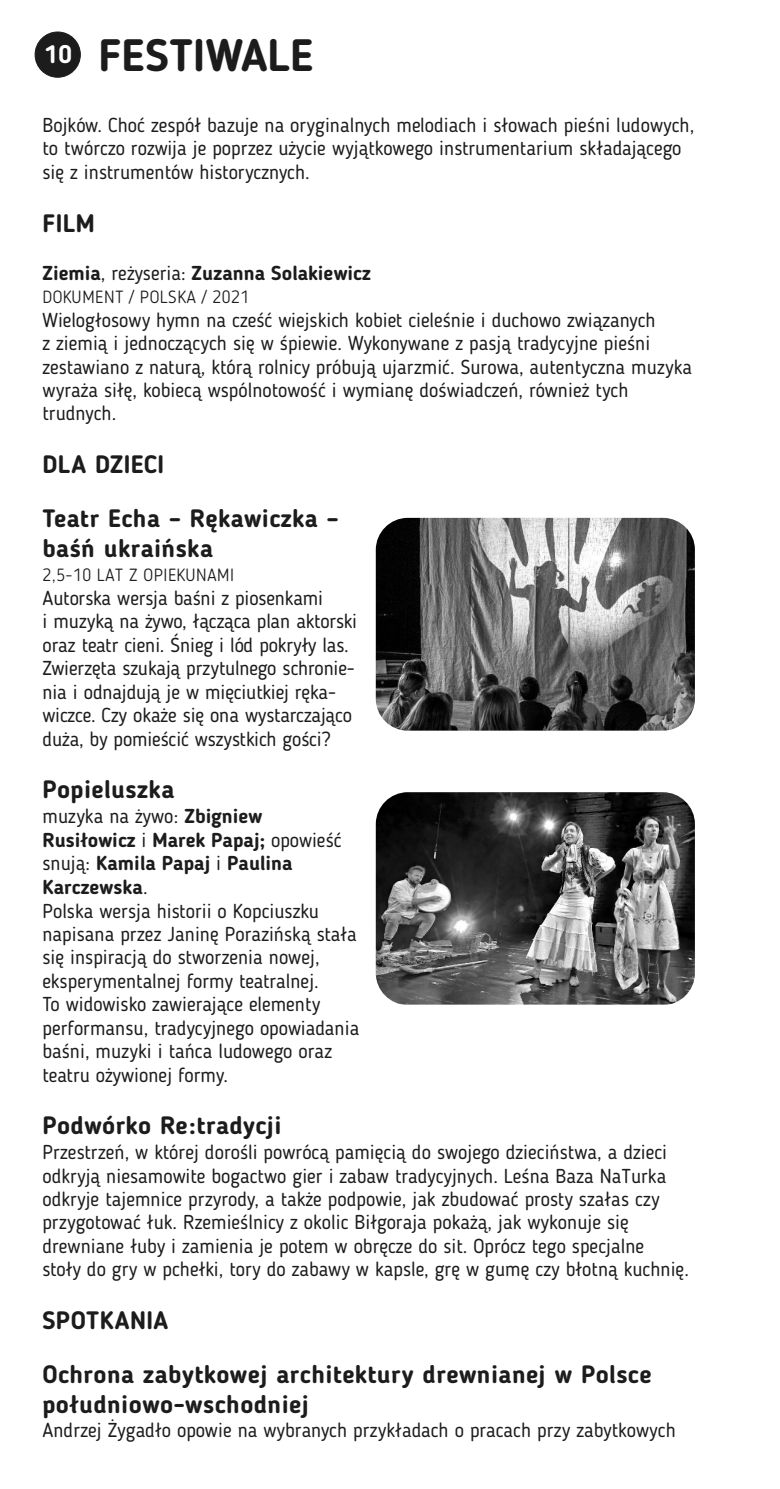
<style>
.page{position:relative;width:780px;height:1489px;background:#fff}
.page>*{position:absolute;margin:0;border:0;box-sizing:border-box;transform-origin:0 0}
.t1{font:700 45px "Blogger Sans";color:#1c1c1c}
.t2{font:700 25px/54px "Blogger Sans";letter-spacing:.015em;color:#1c1c1c}
.t3{font:20px/23.5px "Blogger Sans";color:#1c1c1c}
.t4{font:700 20px "Blogger Sans";color:#1c1c1c}
.t5{font:300 17.5px "Blogger Sans";letter-spacing:.03em;color:#1c1c1c}
.s1{font-weight:400}
.s2{font-weight:700}
</style>
<div class="page">
<div style="left:35px;top:32px;width:46px;height:45px;background:#1c1c1c;border:1px solid #1c1c1c;border-radius:50%"></div>
<img style="left:376px;top:792px;width:318px;height:212px;border-radius:32px">
<img style="left:376px;top:518px;width:318px;height:212px;border-radius:32px">
<h1 class="t1" style="left:44px;top:37px;width:270px"><sup>10</sup> FESTIWALE</h1>
<p class="t3" style="left:43px;top:115px;width:653px">Bojków. Choć zespół bazuje na oryginalnych melodiach i słowach pieśni ludowych, to twórczo rozwija je poprzez użycie wyjątkowego instrumentarium składającego się z instrumentów historycznych.</p>
<p class="t2" style="left:43px;top:198px;width:54px">FILM</p>
<p class="t4" style="left:43px;top:265px;width:330px">Ziemia<span class="s1">, reżyseria:</span> Zuzanna Solakiewicz</p>
<p class="t5" style="left:43px;top:290px;width:208px">DOKUMENT / POLSKA / 2021</p>
<p class="t3" style="left:42px;top:310px;width:651px">Wielogłosowy hymn na cześć wiejskich kobiet cieleśnie i duchowo związanych<br>z ziemią i jednoczących się w śpiewie. Wykonywane z pasją tradycyjne pieśni zestawiano z naturą, którą rolnicy próbują ujarzmić. Surowa, autentyczna muzyka wyraża siłę, kobiecą wspólnotowość i wymianę doświadczeń, również tych trudnych.</p>
<p class="t2" style="left:42px;top:440px;width:298px">DLA DZIECI<br>Teatr Echa – Rękawiczka –</p>
<p class="t2" style="left:42px;top:523px;width:172px">baśń ukraińska</p>
<p class="t5" style="left:42px;top:568px;width:193px">2,5-10 LAT Z OPIEKUNAMI</p>
<p class="t3" style="left:42px;top:588px;width:316px">Autorska wersja baśni z piosenkami<br>i muzyką na żywo, łącząca plan aktorski oraz teatr cieni. Śnieg i lód pokryły las.<br>Zwierzęta szukają przytulnego schronie&shy;nia i odnajdują je w mięciutkiej ręka&shy;wiczce. Czy okaże się ona wystarczająco duża, by pomieścić wszystkich gości?</p>
<p class="t2" style="left:42px;top:765px;width:133px">Popieluszka</p>
<p class="t3" style="left:42px;top:806px;width:318px">muzyka na żywo: <span class="s2">Zbigniew<br>Rusiłowicz</span> i <span class="s2">Marek Papaj;</span> opowieść snują: <span class="s2">Kamila Papaj</span> i <span class="s2">Paulina<br>Karczewska</span>.<br>Polska wersja historii o Kopciuszku napisana przez Janinę Porazińską stała się inspiracją do stworzenia nowej, eksperymentalnej formy teatralnej.<br>To widowisko zawierające elementy performansu, tradycyjnego opowiadania baśni, muzyki i tańca ludowego oraz teatru ożywionej formy.</p>
<p class="t2" style="left:42px;top:1100px;width:241px">Podwórko Re:tradycji</p>
<p class="t3" style="left:42px;top:1142px;width:648px">Przestrzeń, w której dorośli powrócą pamięcią do swojego dzieciństwa, a dzieci odkryją niesamowite bogactwo gier i zabaw tradycyjnych. Leśna Baza NaTurka odkryje tajemnice przyrody, a także podpowie, jak zbudować prosty szałas czy przygotować łuk. Rzemieślnicy z okolic Biłgoraja pokażą, jak wykonuje się drewniane łuby i zamienia je potem w obręcze do sit. Oprócz tego specjalne<br>stoły do gry w pchełki, tory do zabawy w kapsle, grę w gumę czy błotną kuchnię.</p>
<p class="t2" style="left:42px;top:1295px;width:610px">SPOTKANIA<br>Ochrona zabytkowej architektury drewnianej w Polsce</p>
<p class="t2" style="left:42px;top:1379px;width:268px">południowo-wschodniej</p>
<p class="t3" style="left:42px;top:1420px;width:635px">Andrzej Żygadło opowie na wybranych przykładach o pracach przy zabytkowych</p>
</div>
